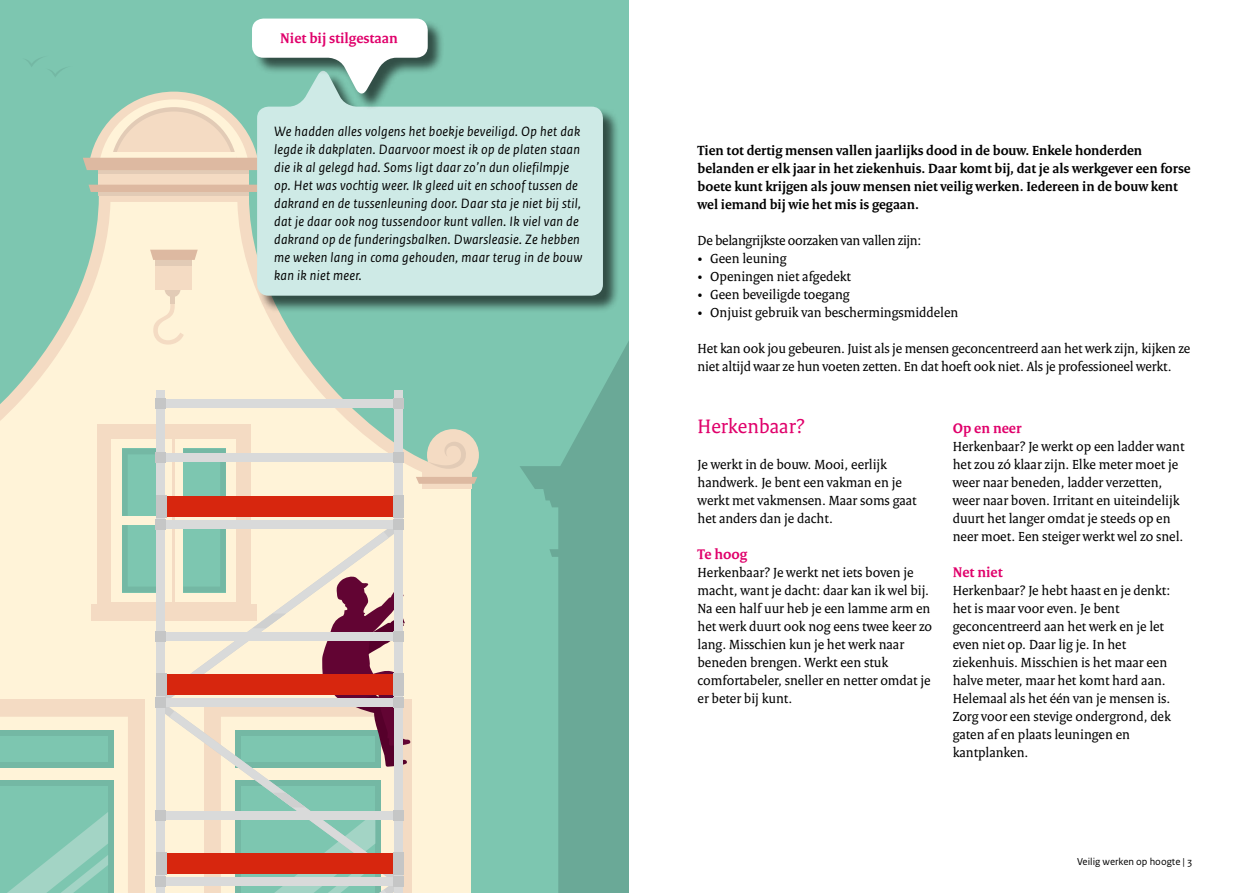
<style>
.page{position:relative;width:1259px;height:893px;background:#fff}
.page>*{position:absolute;margin:0;border:0;box-sizing:border-box;transform-origin:0 0}
.t1{font:21px "Rijksoverheid Serif";color:#e0006b}
.t2{font:700 15px "Rijksoverheid Serif";color:#e0006b}
.t3{font:14.25px/18px "Rijksoverheid Serif";color:#000}
.t4{font:italic 14.25px/18px "Rijksoverheid Sans Text";letter-spacing:.02em;color:#000}
.t5{font:700 14.25px/18px "Rijksoverheid Serif";color:#000}
.t6{font:14.25px "Rijksoverheid Serif";letter-spacing:-.02em;color:#000}
.t7{font:10.5px "Rijksoverheid Sans Text";color:#000}
</style>
<div class="page">
<div style="left:0;top:0;width:629px;height:893px;background:#7dc6b0"></div>
<svg style="left:0;top:260px;width:459px;height:213px;fill:#fff3d8"></svg>
<div style="left:0;top:473px;width:471px;height:420px;background:#fff3d8"></div>
<div style="left:97px;top:425px;width:154px;height:191px;background:#f4dbc3"></div>
<div style="left:112px;top:439px;width:124px;height:163px;background:#fff3d8"></div>
<hr style="left:173px;top:439px;width:2px;height:163px;background:#f4dbc3">
<svg style="left:122px;top:449px;width:35px;height:67px;background:#7cc3ad"></svg>
<svg style="left:183px;top:449px;width:43px;height:47px;background:#7dc3ae"></svg>
<div style="left:0;top:699px;width:144px;height:194px;background:#f4dbc3"></div>
<div style="left:0;top:717px;width:128px;height:176px;background:#fff3d8"></div>
<div style="left:0;top:780px;width:114px;height:113px;background:#74b8a4"></div>
<div style="left:0;top:786px;width:108px;height:107px;background:#7dc6b0"></div>
<div style="left:0;top:730px;width:114px;height:38px;background:#74b8a4"></div>
<div style="left:0;top:736px;width:108px;height:26px;background:#7dc6b0"></div>
<svg style="left:7px;top:812px;width:101px;height:81px"></svg>
<div style="left:91px;top:604px;width:165px;height:17px;background:#f4dbc3"></div>
<svg style="left:153px;top:295px;width:31px;height:50px;background:#fcedd3"></svg>
<div style="left:170px;top:295px;width:5px;height:9px;background:#e2cbb6"></div>
<svg style="left:165px;top:281px;width:15px;height:16px"></svg>
<div style="left:156px;top:253px;width:36px;height:36px;background:#f4dbc3"></div>
<div style="left:156px;top:253px;width:36px;height:13px;background:#e2cbb6"></div>
<div style="left:422px;top:471px;width:49px;height:18px;background:#f4dbc3"></div>
<div style="left:427px;top:429px;width:52px;height:52px;background:#f4dbc3;border-radius:50%"></div>
<svg style="left:416px;top:477px;width:61px;height:7px"></svg>
<svg style="left:428px;top:442px;width:38px;height:27px"></svg>
<svg style="left:520px;top:341px;width:109px;height:552px;fill:#6aa997"></svg>
<svg style="left:25px;top:57px;width:40px;height:20px"></svg>
<svg style="left:122px;top:524px;width:288px;height:369px"></svg>
<div style="left:157px;top:390px;width:8px;height:503px;background:#d9dada"></div>
<div style="left:394px;top:390px;width:8px;height:503px;background:#d9dada"></div>
<div style="left:165px;top:520px;width:229px;height:8px;background:#d9dada"></div>
<div style="left:156px;top:519px;width:10px;height:11px;background:#c5c6c6"></div>
<div style="left:393px;top:519px;width:10px;height:11px;background:#c5c6c6"></div>
<div style="left:165px;top:400px;width:229px;height:8px;background:#d9dada"></div>
<div style="left:156px;top:398px;width:10px;height:11px;background:#c5c6c6"></div>
<div style="left:393px;top:398px;width:10px;height:11px;background:#c5c6c6"></div>
<div style="left:165px;top:454px;width:229px;height:8px;background:#d9dada"></div>
<div style="left:156px;top:453px;width:10px;height:10px;background:#c5c6c6"></div>
<div style="left:393px;top:453px;width:10px;height:10px;background:#c5c6c6"></div>
<div style="left:165px;top:496px;width:229px;height:21px;background:#d7260e"></div>
<div style="left:156px;top:495px;width:10px;height:23px;background:#c5c6c6"></div>
<div style="left:393px;top:495px;width:10px;height:23px;background:#c5c6c6"></div>
<div style="left:165px;top:698px;width:229px;height:9px;background:#d9dada"></div>
<div style="left:156px;top:697px;width:10px;height:11px;background:#c5c6c6"></div>
<div style="left:393px;top:697px;width:10px;height:11px;background:#c5c6c6"></div>
<div style="left:165px;top:632px;width:229px;height:8px;background:#d9dada"></div>
<div style="left:156px;top:631px;width:10px;height:10px;background:#c5c6c6"></div>
<div style="left:393px;top:631px;width:10px;height:10px;background:#c5c6c6"></div>
<div style="left:165px;top:674px;width:229px;height:21px;background:#d7260e"></div>
<div style="left:156px;top:673px;width:10px;height:23px;background:#c5c6c6"></div>
<div style="left:393px;top:673px;width:10px;height:23px;background:#c5c6c6"></div>
<div style="left:165px;top:878px;width:229px;height:8px;background:#d9dada"></div>
<div style="left:156px;top:876px;width:10px;height:11px;background:#c5c6c6"></div>
<div style="left:393px;top:876px;width:10px;height:11px;background:#c5c6c6"></div>
<div style="left:165px;top:811px;width:229px;height:8px;background:#d9dada"></div>
<div style="left:156px;top:810px;width:10px;height:10px;background:#c5c6c6"></div>
<div style="left:393px;top:810px;width:10px;height:10px;background:#c5c6c6"></div>
<div style="left:165px;top:853px;width:229px;height:21px;background:#d7260e"></div>
<div style="left:156px;top:852px;width:10px;height:23px;background:#c5c6c6"></div>
<div style="left:393px;top:852px;width:10px;height:23px;background:#c5c6c6"></div>
<div style="left:258px;top:72px;width:362px;height:241px;background:#000;opacity:.6"></div>
<div style="left:257px;top:72px;width:346px;height:224px;background:#ceeae6"></div>
<svg style="left:83px;top:19px;width:500px;height:241px"></svg>
<p class="t2" style="left:280px;top:30px;width:119px">Niet bij stilgestaan</p>
<p class="t4" style="left:274px;top:122px;width:310px">We hadden alles volgens het boekje beveiligd. Op het dak legde ik dakplaten. Daarvoor moest ik op de platen staan die ik al gelegd had. Soms ligt daar zo’n dun oliefilmpje op. Het was vochtig weer. Ik gleed uit en schoof tussen de dakrand en de tussenleuning door. Daar sta je niet bij stil, dat je daar ook nog tussendoor kunt vallen. Ik viel van de dakrand op de funderingsbalken. Dwarsleasie. Ze hebben me weken lang in coma gehouden, maar terug in de bouw kan ik niet meer.</p>
<p class="t5" style="left:697px;top:141px;width:494px">Tien tot dertig mensen vallen jaarlijks dood in de bouw. Enkele honderden belanden er elk jaar in het ziekenhuis. Daar komt bij, dat je als werkgever een forse boete kunt krijgen als jouw mensen niet veilig werken. Iedereen in de bouw kent wel iemand bij wie het mis is gegaan.</p>
<p class="t6" style="left:697px;top:232px;width:225px">De belangrijkste oorzaken van vallen zijn:</p>
<p class="t3" style="left:697px;top:249px;width:90px">• Geen leuning</p>
<p class="t3" style="left:697px;top:267px;width:155px">• Openingen niet afgedekt</p>
<p class="t3" style="left:697px;top:285px;width:154px">• Geen beveiligde toegang</p>
<p class="t3" style="left:697px;top:303px;width:262px">• Onjuist gebruik van beschermingsmiddelen</p>
<p class="t3" style="left:697px;top:339px;width:494px">Het kan ook jou gebeuren. Juist als je mensen geconcentreerd aan het werk zijn, kijken ze niet altijd waar ze hun voeten zetten. En dat hoeft ook niet. Als je professioneel werkt.</p>
<h1 class="t1" style="left:697px;top:413px;width:109px">Herkenbaar?</h1>
<p class="t3" style="left:697px;top:455px;width:221px">Je werkt in de bouw. Mooi, eerlijk handwerk. Je bent een vakman en je werkt met vakmensen. Maar soms gaat het anders dan je dacht.</p>
<p class="t2" style="left:697px;top:545px;width:51px">Te hoog</p>
<p class="t3" style="left:697px;top:563px;width:236px">Herkenbaar? Je werkt net iets boven je macht, want je dacht: daar kan ik wel bij.<br>Na een half uur heb je een lamme arm en het werk duurt ook nog eens twee keer zo lang. Misschien kun je het werk naar beneden brengen. Werkt een stuk comfortabeler, sneller en netter omdat je er beter bij kunt.</p>
<p class="t2" style="left:952px;top:419px;width:70px">Op en neer</p>
<p class="t3" style="left:952px;top:437px;width:233px">Herkenbaar? Je werkt op een ladder want het zou zó klaar zijn. Elke meter moet je weer naar beneden, ladder verzetten, weer naar boven. Irritant en uiteindelijk duurt het langer omdat je steeds op en neer moet. Een steiger werkt wel zo snel.</p>
<p class="t2" style="left:952px;top:563px;width:51px">Net niet</p>
<p class="t3" style="left:952px;top:581px;width:219px">Herkenbaar? Je hebt haast en je denkt: het is maar voor even. Je bent geconcentreerd aan het werk en je let even niet op. Daar lig je. In het ziekenhuis. Misschien is het maar een halve meter, maar het komt hard aan.<br>Helemaal als het één van je mensen is.<br>Zorg voor een stevige ondergrond, dek gaten af en plaats leuningen en kantplanken.</p>
<p class="t7" style="left:1077px;top:855px;width:116px">Veilig werken op hoogte | 3</p>
</div>
